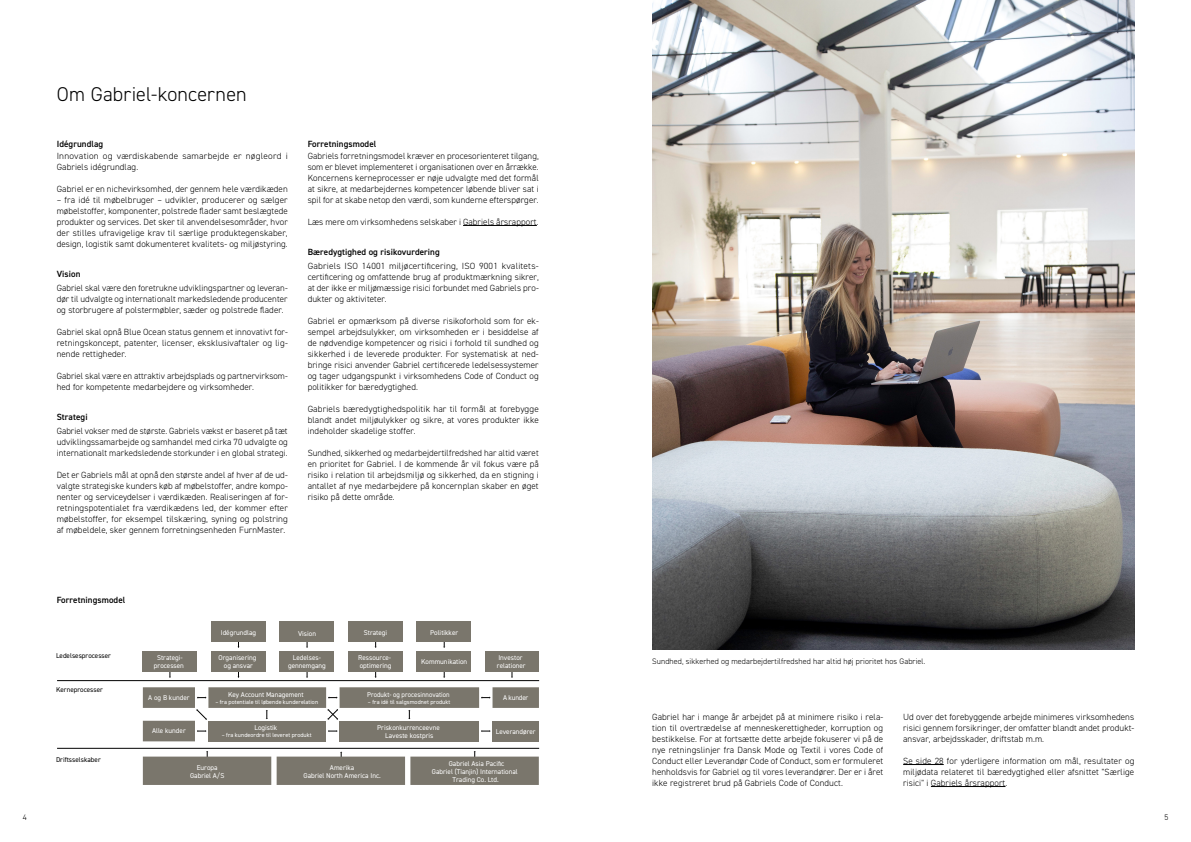
<style>
.page{position:relative;width:1191px;height:842px;background:#fff}
.page>*{position:absolute;margin:0;border:0;box-sizing:border-box;transform-origin:0 0}
.t1{font:300 20px "DIN2014";letter-spacing:.01em;color:#000}
.t2{font:300 9px/11px "DIN2014";letter-spacing:.01em;color:#000;text-align:justify}
.t3{font:600 9px "DIN2014";letter-spacing:.01em;color:#000}
.t4{font:300 8px "DIN2014";letter-spacing:.01em;color:#000}
.t5{font:7px/8px "DIN2014";color:#fff;text-align:center}
.t6{font:7px "DIN2014";color:#000}
.t7{font:7px "DIN2014";color:#fff;scale:.95 1}
.t8{font:6px "DIN2014";letter-spacing:.005em;color:#fff}
</style>
<div class="page">
<img style="left:652px;top:0;width:482px;height:649px">
<svg style="left:169px;top:672px;width:2px;height:6px"></svg>
<svg style="left:306px;top:672px;width:2px;height:6px"></svg>
<svg style="left:374px;top:672px;width:3px;height:6px"></svg>
<svg style="left:443px;top:672px;width:2px;height:6px"></svg>
<svg style="left:511px;top:672px;width:2px;height:6px"></svg>
<div style="left:143px;top:651px;width:54px;height:21px;background:#7a766c"></div>
<div style="left:211px;top:651px;width:54px;height:21px;background:#7a766c"></div>
<div style="left:280px;top:651px;width:54px;height:21px;background:#7a766c"></div>
<div style="left:348px;top:651px;width:54px;height:21px;background:#7a766c"></div>
<div style="left:417px;top:651px;width:54px;height:21px;background:#7a766c"></div>
<svg style="left:306px;top:642px;width:2px;height:6px"></svg>
<svg style="left:374px;top:642px;width:3px;height:6px"></svg>
<svg style="left:443px;top:642px;width:2px;height:6px"></svg>
<div style="left:211px;top:621px;width:54px;height:21px;background:#7a766c"></div>
<div style="left:280px;top:621px;width:54px;height:21px;background:#7a766c"></div>
<div style="left:348px;top:621px;width:54px;height:21px;background:#7a766c"></div>
<div style="left:417px;top:621px;width:54px;height:21px;background:#7a766c"></div>
<div style="left:485px;top:651px;width:54px;height:21px;background:#7a766c"></div>
<svg style="left:474px;top:751px;width:2px;height:6px"></svg>
<svg style="left:206px;top:751px;width:2px;height:6px"></svg>
<svg style="left:197px;top:696px;width:9px;height:3px"></svg>
<svg style="left:196px;top:709px;width:11px;height:11px"></svg>
<svg style="left:328px;top:696px;width:9px;height:3px"></svg>
<svg style="left:266px;top:710px;width:2px;height:9px"></svg>
<svg style="left:408px;top:710px;width:2px;height:9px"></svg>
<svg style="left:481px;top:696px;width:9px;height:3px"></svg>
<div style="left:143px;top:687px;width:52px;height:21px;background:#7a766c"></div>
<div style="left:208px;top:687px;width:118px;height:21px;background:#7a766c"></div>
<div style="left:339px;top:687px;width:140px;height:21px;background:#7a766c"></div>
<div style="left:492px;top:687px;width:47px;height:21px;background:#7a766c"></div>
<div style="left:143px;top:757px;width:128px;height:28px;background:#7a766c"></div>
<div style="left:277px;top:757px;width:128px;height:28px;background:#7a766c"></div>
<div style="left:410px;top:757px;width:129px;height:28px;background:#7a766c"></div>
<hr style="left:57px;top:680px;width:482px;height:1px;background:#000">
<hr style="left:57px;top:748px;width:482px;height:1px;background:#000">
<svg style="left:197px;top:730px;width:9px;height:2px"></svg>
<svg style="left:328px;top:730px;width:9px;height:2px"></svg>
<svg style="left:481px;top:730px;width:9px;height:2px"></svg>
<div style="left:143px;top:721px;width:52px;height:20px;background:#7a766c"></div>
<div style="left:208px;top:721px;width:118px;height:20px;background:#7a766c"></div>
<div style="left:339px;top:721px;width:140px;height:20px;background:#7a766c"></div>
<div style="left:492px;top:721px;width:47px;height:20px;background:#7a766c"></div>
<svg style="left:327px;top:709px;width:11px;height:11px"></svg>
<hr style="left:463px;top:225px;width:74px;height:1px;background:#000">
<hr style="left:903px;top:764px;width:40px;height:1px;background:#000">
<hr style="left:931px;top:786px;width:74px;height:1px;background:#000">
<h1 class="t1" style="left:57px;top:82px;width:191px">Om Gabriel-koncernen</h1>
<p class="t3" style="left:57px;top:138px;width:48px">Idégrundlag</p>
<p class="t2" style="left:57px;top:150px;width:233px">Innovation og værdiskabende samarbejde er nøgleord i<br>Gabriels idégrundlag.</p>
<p class="t2" style="left:57px;top:183px;width:233px">Gabriel er en nichevirksomhed, der gennem hele værdikæden</p>
<p class="t2" style="left:57px;top:194px;width:233px">– fra idé til møbelbruger – udvikler, producerer og sælger møbelstoffer, komponenter, polstrede flader samt beslægtede produkter og services. Det sker til anvendelsesområder, hvor der stilles ufravigelige krav til særlige produktegenskaber, design, logistik samt dokumenteret kvalitets- og miljøstyring.</p>
<p class="t3" style="left:57px;top:268px;width:25px">Vision</p>
<p class="t2" style="left:57px;top:282px;width:233px">Gabriel skal være den foretrukne udviklingspartner og leveran&shy;dør til udvalgte og internationalt markedsledende producenter og storbrugere af polstermøbler, sæder og polstrede flader.</p>
<p class="t2" style="left:57px;top:326px;width:233px">Gabriel skal opnå Blue Ocean status gennem et innovativt for&shy;retningskoncept, patenter, licenser, eksklusivaftaler og lig&shy;nende rettigheder.</p>
<p class="t2" style="left:57px;top:370px;width:233px">Gabriel skal være en attraktiv arbejdsplads og partnervirksom&shy;hed for kompetente medarbejdere og virksomheder.</p>
<p class="t3" style="left:57px;top:411px;width:32px">Strategi</p>
<p class="t2" style="left:57px;top:425px;width:233px">Gabriel vokser med de største. Gabriels vækst er baseret på tæt udviklingssamarbejde og samhandel med cirka 70 udvalgte og internationalt markedsledende storkunder i en global strategi.</p>
<p class="t2" style="left:57px;top:469px;width:233px">Det er Gabriels mål at opnå den største andel af hver af de ud&shy;valgte strategiske kunders køb af møbelstoffer, andre kompo&shy;nenter og serviceydelser i værdikæden. Realiseringen af for&shy;retningspotentialet fra værdikædens led, der kommer efter møbelstoffer, for eksempel tilskæring, syning og polstring af møbeldele, sker gennem forretningsenheden FurnMaster.</p>
<p class="t3" style="left:308px;top:138px;width:70px">Forretningsmodel</p>
<p class="t2" style="left:308px;top:150px;width:233px">Gabriels forretningsmodel kræver en procesorienteret tilgang, som er blevet implementeret i organisationen over en årrække.<br>Koncernens kerneprocesser er nøje udvalgte med det formål at sikre, at medarbejdernes kompetencer løbende bliver sat i spil for at skabe netop den værdi, som kunderne efterspørger.</p>
<p class="t2" style="left:308px;top:216px;width:232px">Læs mere om virksomhedens selskaber i Gabriels årsrapport.</p>
<p class="t3" style="left:308px;top:246px;width:134px">Bæredygtighed og risikovurdering</p>
<p class="t2" style="left:308px;top:260px;width:233px">Gabriels ISO 14001 miljøcertificering, ISO 9001 kvalitets&shy;certificering og omfattende brug af produktmærkning sikrer, at der ikke er miljømæssige risici forbundet med Gabriels pro&shy;dukter og aktiviteter.</p>
<p class="t2" style="left:308px;top:315px;width:233px">Gabriel er opmærksom på diverse risikoforhold som for ek&shy;sempel arbejdsulykker, om virksomheden er i besiddelse af de nødvendige kompetencer og risici i forhold til sundhed og sikkerhed i de leverede produkter. For systematisk at ned&shy;bringe risici anvender Gabriel certificerede ledelsessystemer og tager udgangspunkt i virksomhedens Code of Conduct og politikker for bæredygtighed.</p>
<p class="t2" style="left:308px;top:403px;width:233px">Gabriels bæredygtighedspolitik har til formål at forebygge blandt andet miljøulykker og sikre, at vores produkter ikke indeholder skadelige stoffer.</p>
<p class="t2" style="left:308px;top:447px;width:233px">Sundhed, sikkerhed og medarbejdertilfredshed har altid været en prioritet for Gabriel. I de kommende år vil fokus være på risiko i relation til arbejdsmiljø og sikkerhed, da en stigning i antallet af nye medarbejdere på koncernplan skaber en øget risiko på dette område.</p>
<p class="t3" style="left:57px;top:594px;width:70px">Forretningsmodel</p>
<p class="t6" style="left:56px;top:652px;width:56px">Ledelsesprocesser</p>
<p class="t6" style="left:56px;top:687px;width:48px">Kerneprocesser</p>
<p class="t6" style="left:56px;top:756px;width:46px">Driftsselskaber</p>
<p class="t5" style="left:221px;top:628px;width:37px">Idégrundlag</p>
<p class="t5" style="left:298px;top:629px;width:19px">Vision</p>
<p class="t5" style="left:364px;top:628px;width:25px">Strategi</p>
<p class="t5" style="left:430px;top:628px;width:30px">Politikker</p>
<p class="t5" style="left:154px;top:654px;width:32px">Strategi&shy;processen</p>
<p class="t5" style="left:148px;top:693px;width:43px">A og B kunder</p>
<p class="t5" style="left:228px;top:691px;width:77px">Key Account Management</p>
<p class="t8" style="left:215px;top:699px;width:104px">– fra potentiale til løbende kunderelation</p>
<p class="t5" style="left:219px;top:654px;width:39px">Organisering og ansvar</p>
<p class="t5" style="left:288px;top:654px;width:39px">Ledelses&shy;gennemgang</p>
<p class="t5" style="left:358px;top:654px;width:35px;text-align:left">Ressource&shy;optimering</p>
<p class="t5" style="left:421px;top:658px;width:48px">Kommunikation</p>
<p class="t7" style="left:367px;top:691px;width:88px">Produkt- og procesinnovation</p>
<p class="t8" style="left:368px;top:699px;width:84px">– fra idé til salgsmodnet produkt</p>
<p class="t5" style="left:497px;top:654px;width:30px;text-align:left">Investor relationer</p>
<p class="t5" style="left:503px;top:694px;width:27px">A kunder</p>
<p class="t5" style="left:152px;top:727px;width:35px">Alle kunder</p>
<p class="t5" style="left:254px;top:724px;width:24px">Logistik</p>
<p class="t8" style="left:222px;top:733px;width:91px">– fra kundeordre til leveret produkt</p>
<p class="t5" style="left:377px;top:724px;width:64px">Priskonkurrenceevne<br>Laveste kostpris</p>
<p class="t5" style="left:496px;top:728px;width:41px">Leverandører</p>
<p class="t5" style="left:190px;top:763px;width:36px">Europa<br>Gabriel A/S</p>
<p class="t5" style="left:303px;top:764px;width:79px">Amerika<br>Gabriel North America Inc.</p>
<p class="t5" style="left:432px;top:759px;width:87px">Gabriel Asia Pacific<br>Gabriel (Tianjin) International<br>Trading Co. Ltd.</p>
<p class="t4" style="left:652px;top:657px;width:275px">Sundhed, sikkerhed og medarbejdertilfredshed har altid høj prioritet hos Gabriel.</p>
<p class="t2" style="left:652px;top:711px;width:233px">Gabriel har i mange år arbejdet på at minimere risiko i rela&shy;tion til overtrædelse af menneskerettigheder, korruption og bestikkelse. For at fortsætte dette arbejde fokuserer vi på de nye retningslinjer fra Dansk Mode og Textil i vores Code of Conduct eller Leverandør Code of Conduct, som er formuleret henholdsvis for Gabriel og til vores leverandører. Der er i året ikke registreret brud på Gabriels Code of Conduct.</p>
<p class="t2" style="left:903px;top:711px;width:233px">Ud over det forebyggende arbejde minimeres virksomhedens risici gennem forsikringer, der omfatter blandt andet produkt&shy;ansvar, arbejdsskader, driftstab m.m.</p>
<p class="t2" style="left:903px;top:755px;width:233px">Se side 28 for yderligere information om mål, resultater og miljødata relateret til bæredygtighed eller afsnittet "Særlige risici" i Gabriels årsrapport.</p>
<p class="t4" style="left:23px;top:812px;width:5px">4</p>
<p class="t4" style="left:1164px;top:812px;width:5px">5</p>
</div>
